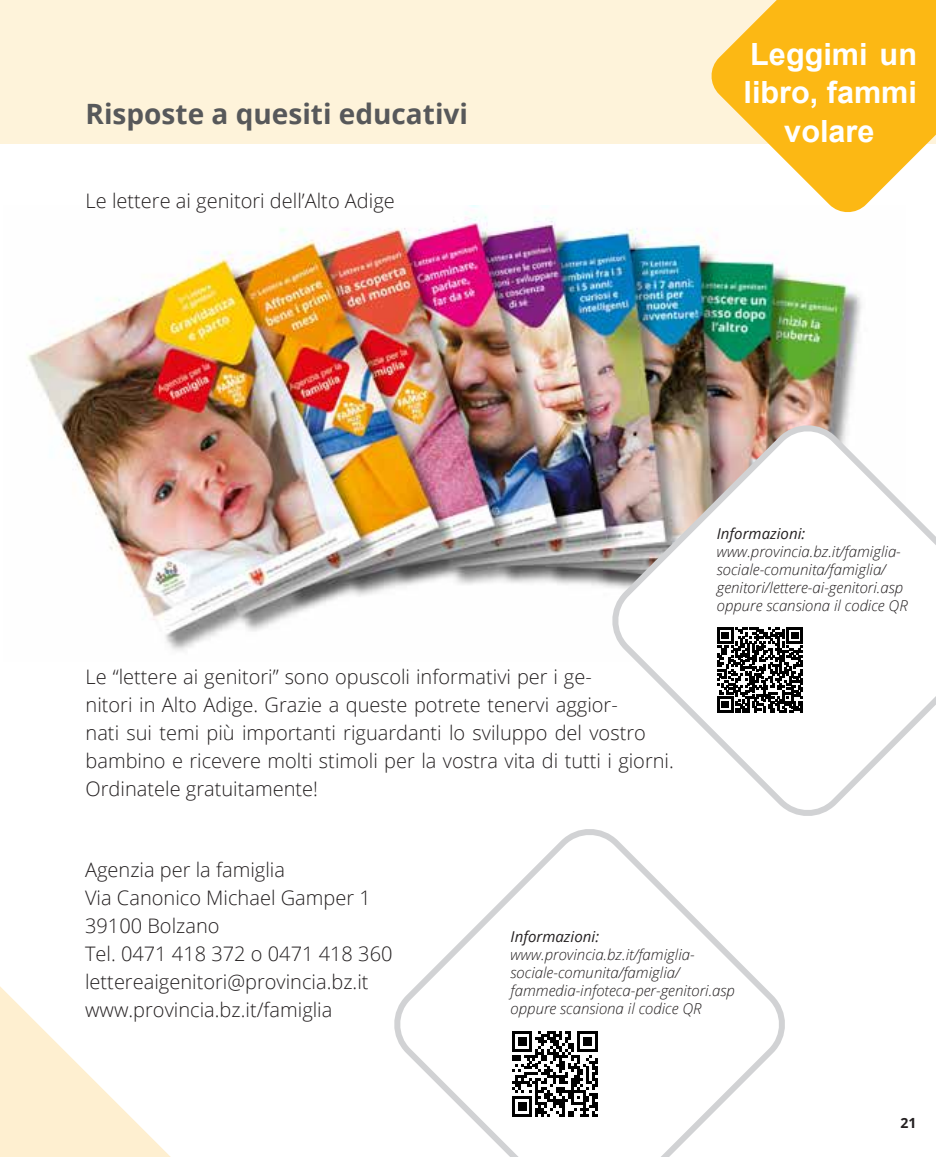
<style>
.page{position:relative;width:936px;height:1157px;background:#fff}
.page>*{position:absolute;margin:0;border:0;box-sizing:border-box;transform-origin:0 0}
.t1{font:700 30.6px/38.2px "Arial";color:#fff;text-align:center}
.t2{font:700 28px "Open Sans";color:#57585a}
.t3{font:300 20px/28px "Open Sans";color:#231f20}
.t4{font:italic 300 15px/18px "Open Sans";color:#231f20}
.t5{font:italic 15px "Open Sans";color:#231f20}
.t6{font:700 14px "Open Sans";color:#231f20}
</style>
<div class="page">
<img style="left:27px;top:206px;width:835px;height:445px">
<svg style="left:0;top:986px;width:171px;height:171px"></svg>
<div style="left:0;top:0;width:935px;height:143px;background:#fef3da"></div>
<svg style="left:709px;top:0;width:226px;height:215px;fill:#fcb814"></svg>
<svg style="left:611px;top:416px;width:324px;height:400px"></svg>
<svg style="left:394px;top:829px;width:391px;height:328px"></svg>
<div style="left:714px;top:625px;width:91px;height:90px;background:#fff"></div>
<svg style="left:717px;top:627px;width:85px;height:86px"></svg>
<svg style="left:509px;top:1028px;width:91px;height:91px"></svg>
<svg style="left:511px;top:1031px;width:86px;height:85px"></svg>
<h2 class="t2" style="left:86px;top:94px;width:384px">Risposte a quesiti educativi</h2>
<p class="t3" style="left:86px;top:186px;width:311px">Le lettere ai genitori dell’Alto Adige</p>
<h1 class="t1" style="left:743px;top:36px;width:175px">Leggimi un libro, fammi volare</h1>
<p class="t3" style="left:86px;top:662px;width:590px">Le “lettere ai genitori” sono opuscoli informativi per i ge-<br>nitori in Alto Adige. Grazie a queste potrete tenervi aggior-<br>nati sui temi più importanti riguardanti lo sviluppo del vostro bambino e ricevere molti stimoli per la vostra vita di tutti i giorni.<br>Ordinatele gratuitamente!</p>
<p class="t5" style="left:716px;top:523px;width:90px">Informazioni:</p>
<p class="t4" style="left:716px;top:542px;width:192px">www.provincia.bz.it/famiglia&shy;sociale-comunita/famiglia/ genitori/lettere-ai-genitori.asp oppure scansiona il codice QR</p>
<p class="t3" style="left:85px;top:855px;width:309px">Agenzia per la famiglia<br>Via Canonico Michael Gamper 1<br>39100 Bolzano<br>Tel. 0471 418 372 o 0471 418 360 lettereaigenitori@provincia.bz.it www.provincia.bz.it/famiglia</p>
<p class="t5" style="left:510px;top:925px;width:90px">Informazioni:</p>
<p class="t4" style="left:510px;top:944px;width:226px">www.provincia.bz.it/famiglia&shy;sociale-comunita/famiglia/ fammedia-infoteca-per-genitori.asp oppure scansiona il codice QR</p>
<p class="t6" style="left:900px;top:1113px;width:17px">21</p>
</div>
